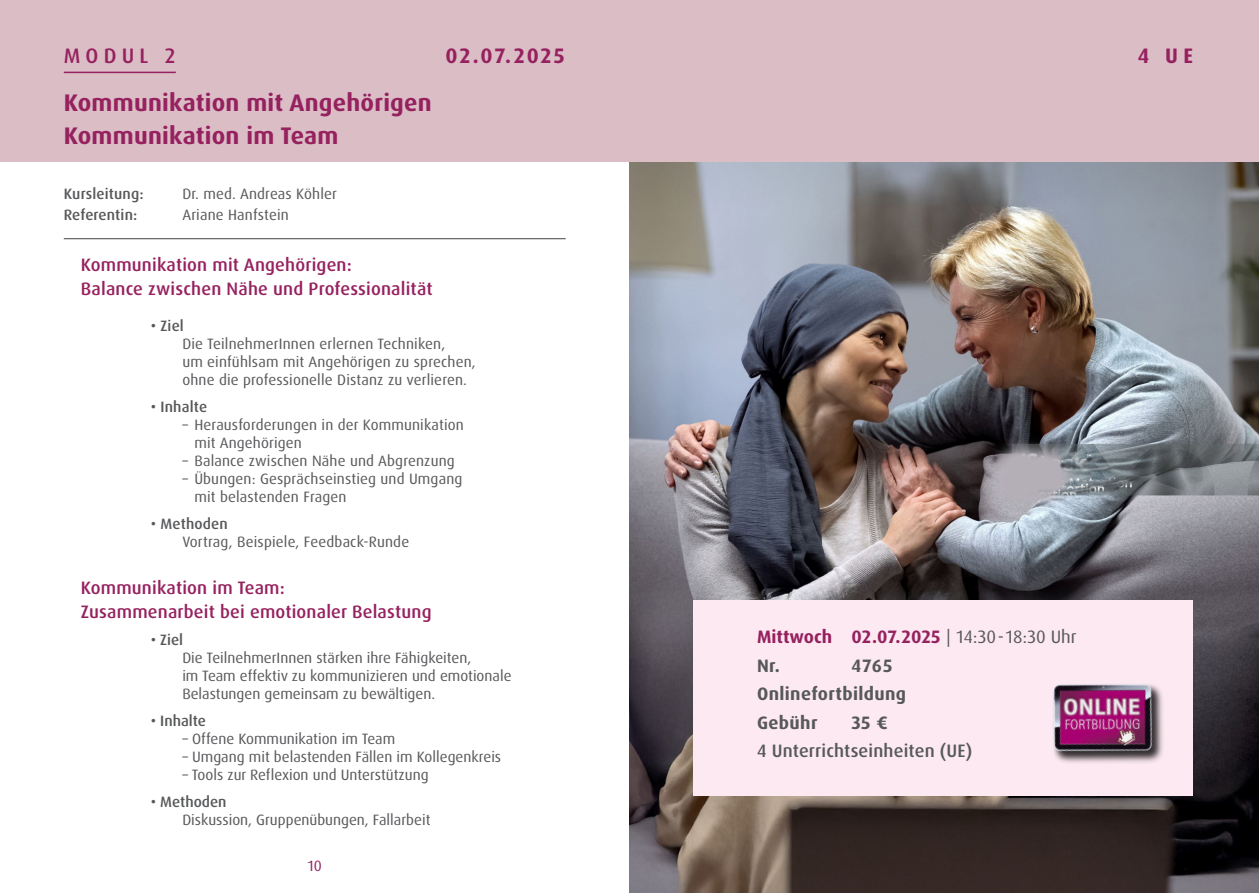
<style>
.page{position:relative;width:1259px;height:893px;background:#fff}
.page>*{position:absolute;margin:0;border:0;box-sizing:border-box;transform-origin:0 0}
.t1{font:700 24px "Dax Pro";letter-spacing:.01em;color:#96215f}
.t2{font:700 21px "Dax Pro";letter-spacing:.1em;color:#96215f}
.t3{font:500 21px "Dax Pro";letter-spacing:.25em;color:#96215f}
.t4{font:500 18px "Dax Pro";letter-spacing:.01em;color:#96215f}
.t5{font:700 18px "Dax Pro";color:#96215f}
.t6{font:700 18px "Dax Pro";letter-spacing:.02em;color:#57585a}
.t7{font:500 18px "Dax Pro";letter-spacing:.01em;color:#57585a}
.t8{font:15px "Dax Pro";letter-spacing:.005em;color:#57585a}
.t9{font:500 15px "Dax Pro";letter-spacing:.01em;color:#57585a}
.t10{font:15px "Dax Pro";color:#96215f}
.s1{font-weight:400;color:#57585a}
</style>
<div class="page">
<img style="left:629px;top:162px;width:630px;height:731px">
<div style="left:693px;top:600px;width:500px;height:196px;background:#fce9f1"></div>
<div style="left:0;top:0;width:1259px;height:162px;background:#dbbdc6"></div>
<hr style="left:64px;top:72px;width:112px;height:1px;background:#96215f">
<hr style="left:64px;top:238px;width:502px;height:1px;background:#57585a">
<img style="left:1053px;top:684px;width:110px;height:79px">
<p class="t3" style="left:64px;top:42px;width:113px">MODUL 2</p>
<p class="t1" style="left:64px;top:87px;width:369px">Kommunikation mit Angehörigen</p>
<p class="t1" style="left:64px;top:120px;width:276px">Kommunikation im Team</p>
<p class="t2" style="left:445px;top:42px;width:120px">02.07.2025</p>
<p class="t9" style="left:64px;top:184px;width:81px">Kursleitung:</p>
<p class="t8" style="left:182px;top:184px;width:156px">Dr. med. Andreas Köhler</p>
<p class="t9" style="left:64px;top:205px;width:75px">Referentin:</p>
<p class="t8" style="left:182px;top:205px;width:108px">Ariane Hanfstein</p>
<p class="t4" style="left:81px;top:254px;width:272px">Kommunikation mit Angehörigen:</p>
<p class="t4" style="left:81px;top:278px;width:353px">Balance zwischen Nähe und Professionalität</p>
<p class="t9" style="left:151px;top:316px;width:35px">• Ziel</p>
<p class="t8" style="left:182px;top:335px;width:264px">Die TeilnehmerInnen erlernen Techniken,</p>
<p class="t8" style="left:182px;top:353px;width:295px">um einfühlsam mit Angehörigen zu sprechen,</p>
<p class="t8" style="left:182px;top:371px;width:286px">ohne die professionelle Distanz zu verlieren.</p>
<p class="t9" style="left:151px;top:397px;width:58px">• Inhalte</p>
<p class="t8" style="left:182px;top:416px;width:283px">– Herausforderungen in der Kommunikation</p>
<p class="t8" style="left:194px;top:434px;width:109px">mit Angehörigen</p>
<p class="t8" style="left:182px;top:452px;width:274px">– Balance zwischen Nähe und Abgrenzung</p>
<p class="t8" style="left:182px;top:470px;width:281px">– Übungen: Gesprächseinstieg und Umgang</p>
<p class="t8" style="left:194px;top:488px;width:154px">mit belastenden Fragen</p>
<p class="t9" style="left:151px;top:514px;width:79px">• Methoden</p>
<p class="t8" style="left:182px;top:533px;width:228px">Vortrag, Beispiele, Feedback-Runde</p>
<p class="t4" style="left:81px;top:576px;width:205px">Kommunikation im Team:</p>
<p class="t4" style="left:81px;top:600px;width:352px">Zusammenarbeit bei emotionaler Belastung</p>
<p class="t9" style="left:151px;top:630px;width:34px">• Ziel</p>
<p class="t8" style="left:182px;top:648px;width:290px">Die TeilnehmerInnen stärken ihre Fähigkeiten,</p>
<p class="t8" style="left:182px;top:666px;width:331px">im Team effektiv zu kommunizieren und emotionale</p>
<p class="t8" style="left:182px;top:684px;width:254px">Belastungen gemeinsam zu bewältigen.</p>
<p class="t9" style="left:151px;top:711px;width:57px">• Inhalte</p>
<p class="t8" style="left:182px;top:729px;width:214px">– Offene Kommunikation im Team</p>
<p class="t8" style="left:182px;top:747px;width:320px">– Umgang mit belastenden Fällen im Kollegenkreis</p>
<p class="t8" style="left:182px;top:765px;width:248px">– Tools zur Reflexion und Unterstützung</p>
<p class="t9" style="left:151px;top:792px;width:77px">• Methoden</p>
<p class="t8" style="left:182px;top:810px;width:250px">Diskussion, Gruppenübungen, Fallarbeit</p>
<p class="t10" style="left:308px;top:856px;width:16px">10</p>
<p class="t2" style="left:1137px;top:42px;width:57px">4 UE</p>
<p class="t5" style="left:757px;top:626px;width:321px">Mittwoch 02.07.2025 <span class="s1">| 14:30-18:30 Uhr</span></p>
<p class="t6" style="left:757px;top:654px;width:24px">Nr.</p>
<p class="t6" style="left:851px;top:654px;width:42px">4765</p>
<p class="t6" style="left:757px;top:683px;width:151px">Onlinefortbildung</p>
<p class="t6" style="left:757px;top:711px;width:62px">Gebühr</p>
<p class="t6" style="left:851px;top:711px;width:38px">35 €</p>
<p class="t7" style="left:757px;top:740px;width:217px">4 Unterrichtseinheiten (UE)</p>
</div>
